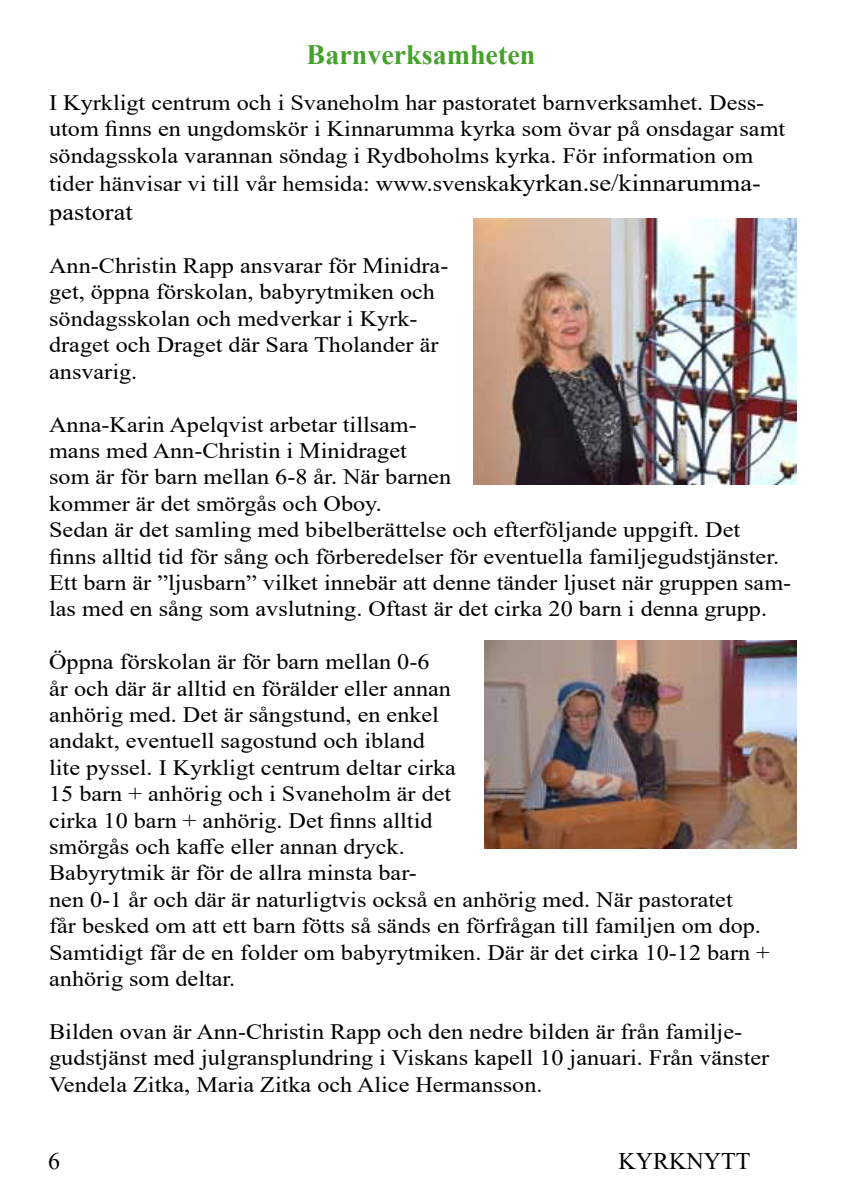
<style>
.page{position:relative;width:842px;height:1191px;background:#fff}
.page>*{position:absolute;margin:0;border:0;box-sizing:border-box;transform-origin:0 0}
.t1{font:700 28px "Times New Roman";color:#44a12b}
.t2{font:24px "Times New Roman";color:#000;scale:1.1 1}
.t3{font:23.8px "Times New Roman";color:#000}
.t4{font:22px/26.4px "Times New Roman";color:#000;scale:1.1 1}
.s1{font-size:24px}
</style>
<div class="page">
<img style="left:485px;top:640px;width:311px;height:208px">
<img style="left:473px;top:218px;width:323px;height:266px">
<p class="t1" style="left:307px;top:35px;width:230px">Barnverksamheten</p>
<p class="t4" style="left:49px;top:89px;width:671px">I Kyrkligt centrum och i Svaneholm har pastoratet barnverksamhet. Dess&shy;utom finns en ungdomskör i Kinnarumma kyrka som övar på onsdagar samt söndagsskola varannan söndag i Rydboholms kyrka. För information om</p>
<p class="t4" style="left:49px;top:170px;width:648px">tider hänvisar vi till vår hemsida: www.svenska<span class="s1">kyrkan.se/kinnarumma-</span></p>
<p class="t2" style="left:49px;top:195px;width:77px">pastorat</p>
<p class="t4" style="left:49px;top:252px;width:364px">Ann-Christin Rapp ansvarar för Minidra&shy;get, öppna förskolan, babyrytmiken och söndagsskolan och medverkar i Kyrk&shy;draget och Draget där Sara Tholander är ansvarig.</p>
<p class="t4" style="left:49px;top:410px;width:676px">Anna-Karin Apelqvist arbetar tillsam-<br>mans med Ann-Christin i Minidraget<br>som är för barn mellan 6-8 år. När barnen<br>kommer är det smörgås och Oboy.<br>Sedan är det samling med bibelberättelse och efterföljande uppgift. Det finns alltid tid för sång och förberedelser för eventuella familjegudstjänster.<br>Ett barn är ”ljusbarn” vilket innebär att denne tänder ljuset när gruppen sam&shy;las med en sång som avslutning. Oftast är det cirka 20 barn i denna grupp.</p>
<p class="t4" style="left:49px;top:648px;width:657px">Öppna förskolan är för barn mellan 0-6<br>år och där är alltid en förälder eller annan<br>anhörig med. Det är sångstund, en enkel<br>andakt, eventuell sagostund och ibland<br>lite pyssel. I Kyrkligt centrum deltar cirka<br>15 barn + anhörig och i Svaneholm är det<br>cirka 10 barn + anhörig. Det finns alltid<br>smörgås och kaffe eller annan dryck.<br>Babyrytmik är för de allra minsta bar-<br>nen 0-1 år och där är naturligtvis också en anhörig med. När pastoratet<br>får besked om att ett barn fötts så sänds en förfrågan till familjen om dop.<br>Samtidigt får de en folder om babyrytmiken. Där är det cirka 10-12 barn + anhörig som deltar.</p>
<p class="t4" style="left:49px;top:1017px;width:656px">Bilden ovan är Ann-Christin Rapp och den nedre bilden är från familje&shy;gudstjänst med julgransplundring i Viskans kapell 10 januari. Från vänster<br>Vendela Zitka, Maria Zitka och Alice Hermansson.</p>
<p class="t3" style="left:48px;top:1144px;width:13px">6</p>
<p class="t3" style="left:619px;top:1144px;width:133px">KYRKNYTT</p>
</div>
